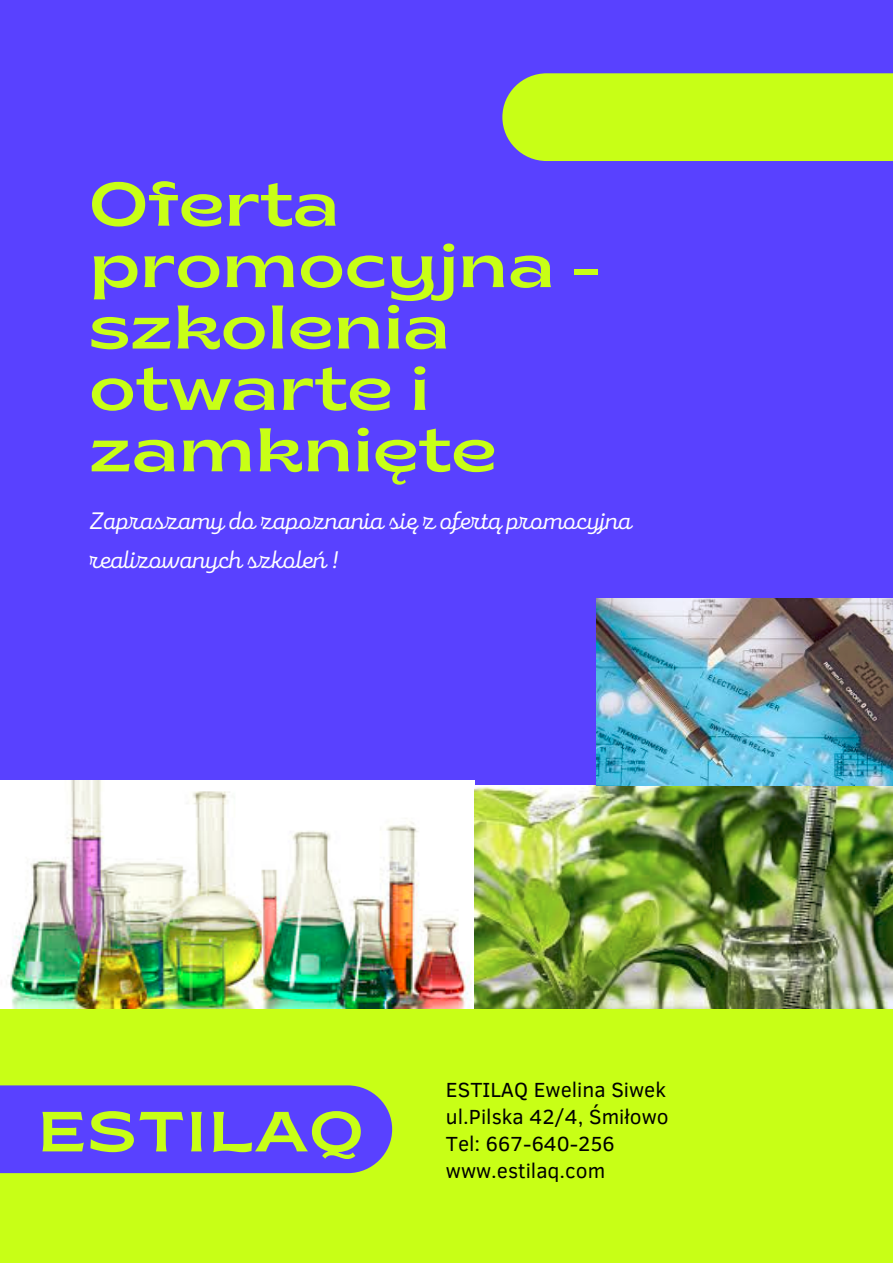
<style>
.page{position:relative;width:893px;height:1264px;background:#fff}
.page>*{position:absolute;margin:0;border:0;box-sizing:border-box;transform-origin:0 0}
.t1{font:semi-expanded 61.35px/61.3px "Brice";color:#c8ff16}
.t2{font:semi-expanded 56.4px "Brice";letter-spacing:.04em;color:#c8ff16}
.t3{font:24.75px/39px "Mixa";color:#fff}
.t4{font:21px/27px "Clear Sans";color:#000}
</style>
<div class="page">
<div style="left:0;top:0;width:892px;height:1262px;background:#5941ff"></div>
<div style="left:0;top:1008px;width:892px;height:254px;background:#c8ff16"></div>
<div style="left:502px;top:73px;width:390px;height:88px;background:#c8ff16"></div>
<div style="left:0;top:1085px;width:392px;height:88px;background:#5941ff"></div>
<img style="left:0;top:780px;width:474px;height:228px">
<img style="left:474px;top:785px;width:418px;height:223px">
<img style="left:596px;top:598px;width:296px;height:187px">
<h1 class="t1" style="left:89px;top:180px;width:513px">Oferta promocyjna - szkolenia otwarte i zamknięte</h1>
<p class="t3" style="left:89px;top:499px;width:544px">Zapraszamy do zapoznania się z ofertą promocyjna realizowanych szkoleń !</p>
<h2 class="t2" style="left:38px;top:1109px;width:327px">ESTILAQ</h2>
<p class="t4" style="left:446px;top:1074px;width:224px">ESTILAQ Ewelina Siwek ul.Pilska 42/4, Śmiłowo<br>Tel: 667-640-256 www.estilaq.com</p>
</div>
